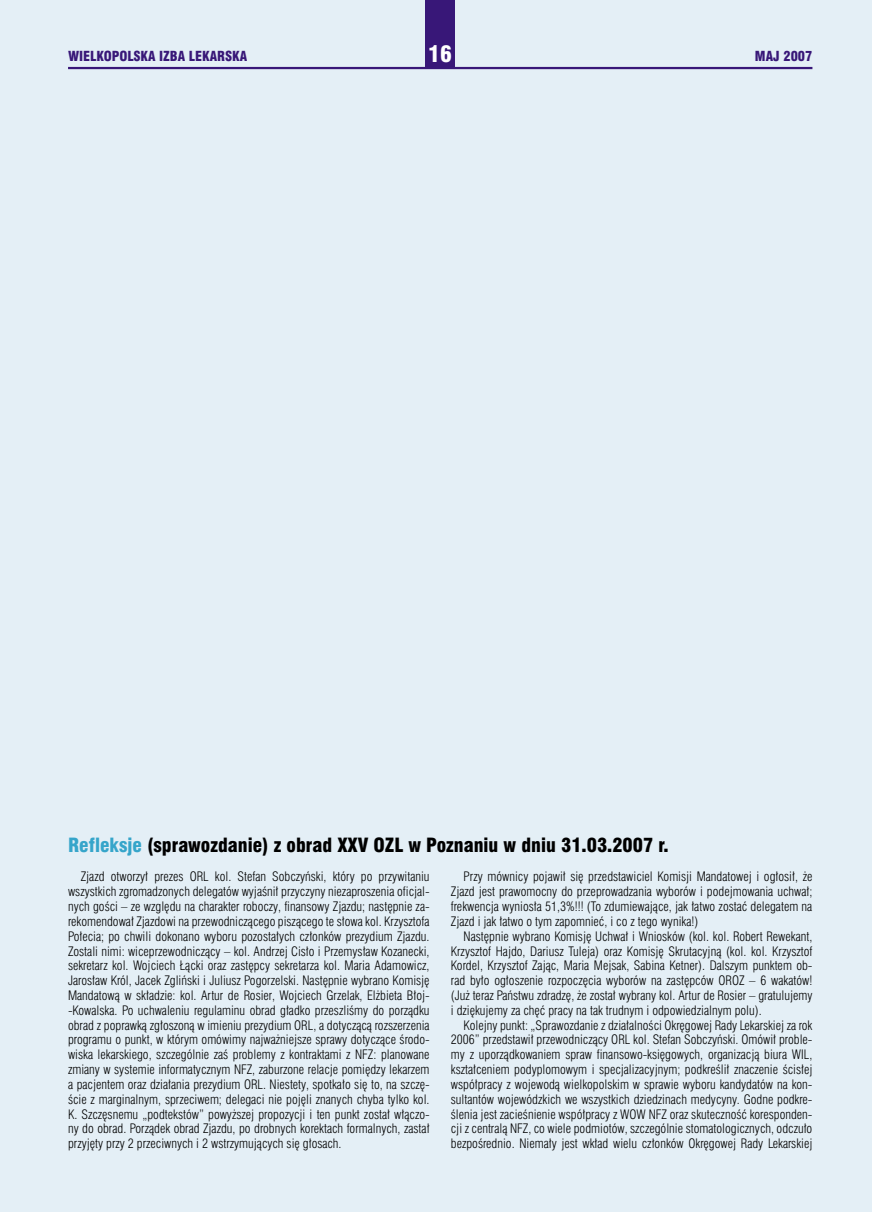
<style>
.page{position:relative;width:872px;height:1212px;background:#e4eff6}
.page>*{position:absolute;margin:0;border:0;box-sizing:border-box;transform-origin:0 0}
.t1{font:21px "Swis 721 Blk Cn PL";color:#fff}
.sprawozdania_tytulDUZY{font:18px "Swis 721 Blk Cn PL";color:#000}
.t2{font:12.75px "Swis 721 Blk Cn PL";color:#381778}
.sprawozdania_text{font:12px/14.9px "Swis 721 Lt Cn PL";color:#000;text-align:justify}
.s1{color:#36a5ca}
</style>
<div class="page">
<div style="left:425px;top:0;width:30px;height:68px;background:#381778"></div>
<hr style="left:68px;top:67px;width:744px;height:2px;background:#381778">
<p class="t2" style="left:68px;top:48px;width:181px">WIELKOPOLSKA IZBA LEKARSKA</p>
<p class="t1" style="left:428px;top:40px;width:25px">16</p>
<p class="t2" style="left:755px;top:48px;width:59px">MAJ 2007</p>
<p class="sprawozdania_tytulDUZY" style="left:68px;top:834px;width:602px"><span class="s1">Refleksje</span> (sprawozdanie) z obrad XXV OZL w Poznaniu w dniu 31.03.2007 r.</p>
<p class="sprawozdania_text" style="left:68px;top:869px;width:363px;text-indent:13px">Zjazd otworzył prezes ORL kol. Stefan Sobczyński, który po przywitaniu wszystkich zgromadzonych delegatów wyjaśnił przyczyny niezaproszenia oficjal&shy;nych gości – ze względu na charakter roboczy, finansowy Zjazdu; następnie za&shy;rekomendował Zjazdowi na przewodniczącego piszącego te słowa kol. Krzysztofa Połecia; po chwili dokonano wyboru pozostałych członków prezydium Zjazdu.<br>Zostali nimi: wiceprzewodniczący – kol. Andrzej Cisło i Przemysław Kozanecki, sekretarz kol. Wojciech Łącki oraz zastępcy sekretarza kol. Maria Adamowicz, Jarosław Król, Jacek Zgliński i Juliusz Pogorzelski. Następnie wybrano Komisję Mandatową w składzie: kol. Artur de Rosier, Wojciech Grzelak, Elżbieta Błoj--Kowalska. Po uchwaleniu regulaminu obrad gładko przeszliśmy do porządku obrad z poprawką zgłoszoną w imieniu prezydium ORL, a dotyczącą rozszerzenia programu o punkt, w którym omówimy najważniejsze sprawy dotyczące środo&shy;wiska lekarskiego, szczególnie zaś problemy z kontraktami z NFZ: planowane zmiany w systemie informatycznym NFZ, zaburzone relacje pomiędzy lekarzem a pacjentem oraz działania prezydium ORL. Niestety, spotkało się to, na szczę&shy;ście z marginalnym, sprzeciwem; delegaci nie pojęli znanych chyba tylko kol.<br>K. Szczęsnemu „podtekstów” powyższej propozycji i ten punkt został włączo&shy;ny do obrad. Porządek obrad Zjazdu, po drobnych korektach formalnych, zastał przyjęty przy 2 przeciwnych i 2 wstrzymujących się głosach.</p>
<p class="sprawozdania_text" style="left:451px;top:869px;width:363px;text-indent:13px">Przy mównicy pojawił się przedstawiciel Komisji Mandatowej i ogłosił, że Zjazd jest prawomocny do przeprowadzania wyborów i podejmowania uchwał; frekwencja wyniosła 51,3%!!! (To zdumiewające, jak łatwo zostać delegatem na Zjazd i jak łatwo o tym zapomnieć, i co z tego wynika!)</p>
<p class="sprawozdania_text" style="left:451px;top:928px;width:363px;text-indent:13px">Następnie wybrano Komisję Uchwał i Wniosków (kol. kol. Robert Rewekant, Krzysztof Hajdo, Dariusz Tuleja) oraz Komisję Skrutacyjną (kol. kol. Krzysztof Kordel, Krzysztof Zając, Maria Mejsak, Sabina Ketner). Dalszym punktem ob&shy;rad było ogłoszenie rozpoczęcia wyborów na zastępców OROZ – 6 wakatów! (Już teraz Państwu zdradzę, że został wybrany kol. Artur de Rosier – gratulujemy i dziękujemy za chęć pracy na tak trudnym i odpowiedzialnym polu).</p>
<p class="sprawozdania_text" style="left:451px;top:1017px;width:363px;text-indent:13px">Kolejny punkt: „Sprawozdanie z działalności Okręgowej Rady Lekarskiej za rok 2006” przedstawił przewodniczący ORL kol. Stefan Sobczyński. Omówił proble&shy;my z uporządkowaniem spraw finansowo-księgowych, organizacją biura WIL, kształceniem podyplomowym i specjalizacyjnym; podkreślił znaczenie ścisłej współpracy z wojewodą wielkopolskim w sprawie wyboru kandydatów na kon&shy;sultantów wojewódzkich we wszystkich dziedzinach medycyny. Godne podkre&shy;ślenia jest zacieśnienie współpracy z WOW NFZ oraz skuteczność koresponden&shy;cji z centralą NFZ, co wiele podmiotów, szczególnie stomatologicznych, odczuło bezpośrednio. Niemały jest wkład wielu członków Okręgowej Rady Lekarskiej</p>
</div>
